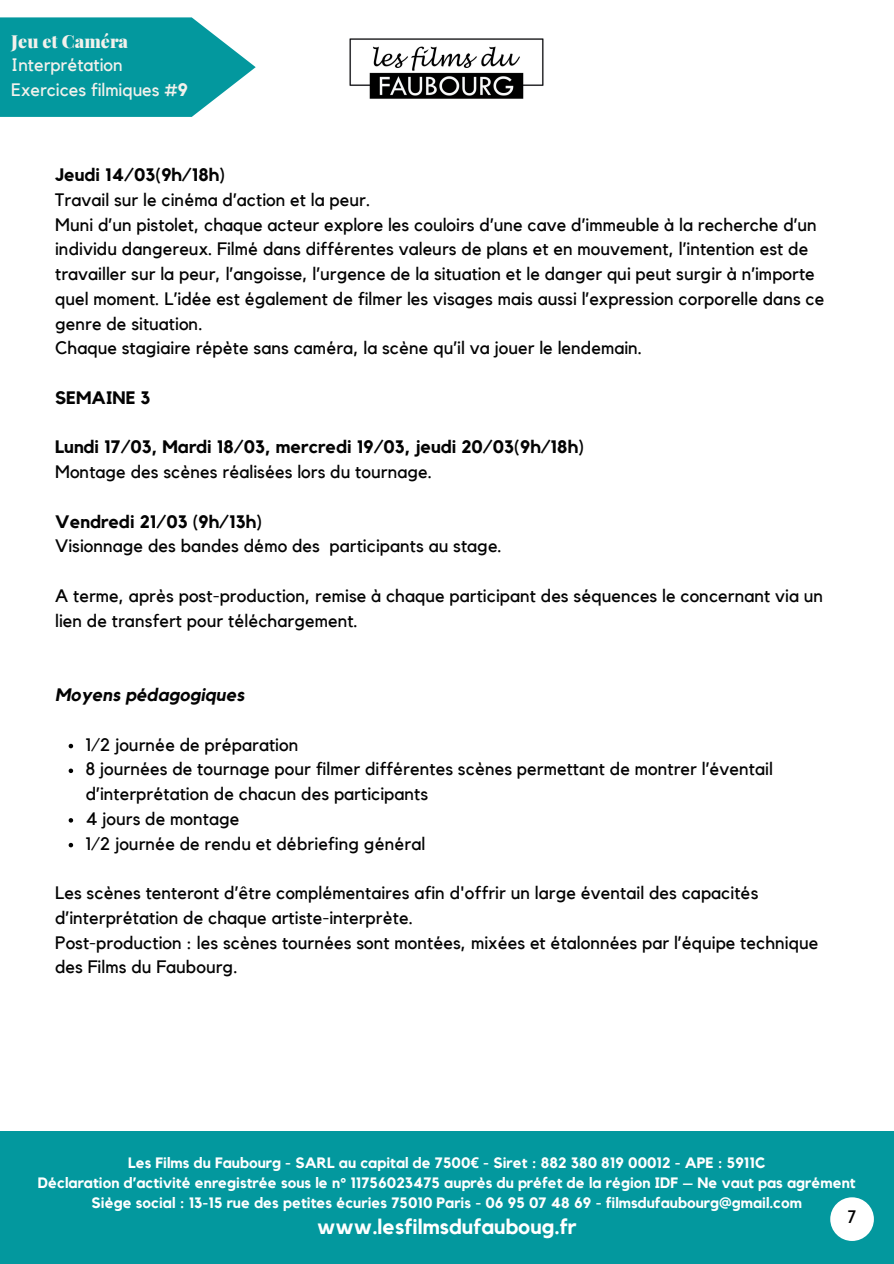
<style>
.page{position:relative;width:894px;height:1264px;background:#fff}
.page>*{position:absolute;margin:0;border:0;box-sizing:border-box;transform-origin:0 0}
.t1{font:700 21px "Kollektif";letter-spacing:.005em;color:#fff}
.t2{font:18px/24.8px "Kollektif";letter-spacing:.005em;color:#030303}
.t3{font:700 18px/24.8px "Kollektif";letter-spacing:.005em;color:#030303}
.t4{font:18px/24.2px "Kollektif";color:#f2f1ec}
.t5{font:italic 700 18px "Kollektif";letter-spacing:.005em;color:#030303}
.t6{font:18px "Kollektif";color:#000}
.t7{font:700 15px "Kollektif";letter-spacing:.005em;color:#fff}
.s1{font-family:"Playfair Display";font-weight:900}
.s2{font-weight:700}
.s3{font-weight:400}
.s4{font-family:"Noto Sans"}
</style>
<div class="page">
<div style="left:0;top:1131px;width:893px;height:132px;background:#03989e"></div>
<svg style="left:69px;top:743px;width:4px;height:5px"></svg>
<svg style="left:69px;top:768px;width:4px;height:5px"></svg>
<svg style="left:69px;top:818px;width:4px;height:4px"></svg>
<svg style="left:69px;top:842px;width:4px;height:5px"></svg>
<div style="left:830px;top:1197px;width:43px;height:43px;background:#fff;border-radius:50%"></div>
<img style="left:349px;top:38px;width:195px;height:61px">
<svg style="left:0;top:17px;width:255px;height:100px;background:#22a4a9"></svg>
<p class="t4" style="left:11px;top:30px;width:178px"><span class="s1">Jeu et Caméra<br></span>Interprétation<br>Exercices filmiques <span class="s2">#9</span></p>
<h3 class="t2" style="left:55px;top:163px;width:770px"><span class="s2">Jeudi 14/03(9h/18h)<br></span>Travail sur le cinéma d’action et la peur.<br>Muni d’un pistolet, chaque acteur explore les couloirs d’une cave d’immeuble à la recherche d’un individu dangereux. Filmé dans différentes valeurs de plans et en mouvement, l’intention est de travailler sur la peur, l’angoisse, l’urgence de la situation et le danger qui peut surgir à n’importe quel moment. L’idée est également de filmer les visages mais aussi l’expression corporelle dans ce genre de situation.<br>Chaque stagiaire répète sans caméra, la scène qu’il va jouer le lendemain.</h3>
<h3 class="t3" style="left:55px;top:386px;width:97px">SEMAINE 3</h3>
<h3 class="t3" style="left:55px;top:435px;width:530px">Lundi 17/03, Mardi 18/03, mercredi 19/03, jeudi 20/03(9h/18h)<br><span class="s3">Montage des scènes réalisées lors du tournage.</span></h3>
<h2 class="t2" style="left:55px;top:510px;width:448px"><span class="s2">Vendredi 21/03 (9h/13h)<br></span>Visionnage des bandes démo des participants au stage.</h2>
<p class="t2" style="left:55px;top:584px;width:769px">A terme, après post-production, remise à chaque participant des séquences le concernant via un lien de transfert pour téléchargement.</p>
<p class="t5" style="left:55px;top:686px;width:191px">Moyens pédagogiques</p>
<p class="t2" style="left:86px;top:732px;width:214px">1/2 journée de préparation</p>
<p class="t2" style="left:86px;top:757px;width:688px">8 journées de tournage pour filmer différentes scènes permettant de montrer l’éventail d’interprétation de chacun des participants</p>
<h3 class="t2" style="left:86px;top:807px;width:155px">4 jours de montage</h3>
<p class="t2" style="left:86px;top:831px;width:341px">1/2 journée de rendu et débriefing général</p>
<p class="t2" style="left:55px;top:881px;width:764px">Les scènes tenteront d’être complémentaires afin d'offrir un large éventail des capacités d’interprétation de chaque artiste-interprète.<br>Post-production : les scènes tournées sont montées, mixées et étalonnées par l’équipe technique des Films du Faubourg.</p>
<h3 class="t7" style="left:128px;top:1155px;width:638px">Les Films du Faubourg - SARL au capital de 7500<span class="s4">€</span> - Siret : 882 380 819 00012 - APE : 5911C</h3>
<p class="t7" style="left:38px;top:1175px;width:819px">Déclaration d’activité enregistrée sous le n° 11756023475 auprès du préfet de la région IDF – Ne vaut pas agrément</p>
<h3 class="t7" style="left:92px;top:1195px;width:711px">Siège social : 13-15 rue des petites écuries 75010 Paris - 06 95 07 48 69 - filmsdufaubourg@gmail.com</h3>
<h1 class="t1" style="left:317px;top:1216px;width:261px">www.lesfilmsdufauboug.fr</h1>
<p class="t6" style="left:847px;top:1208px;width:10px">7</p>
</div>
